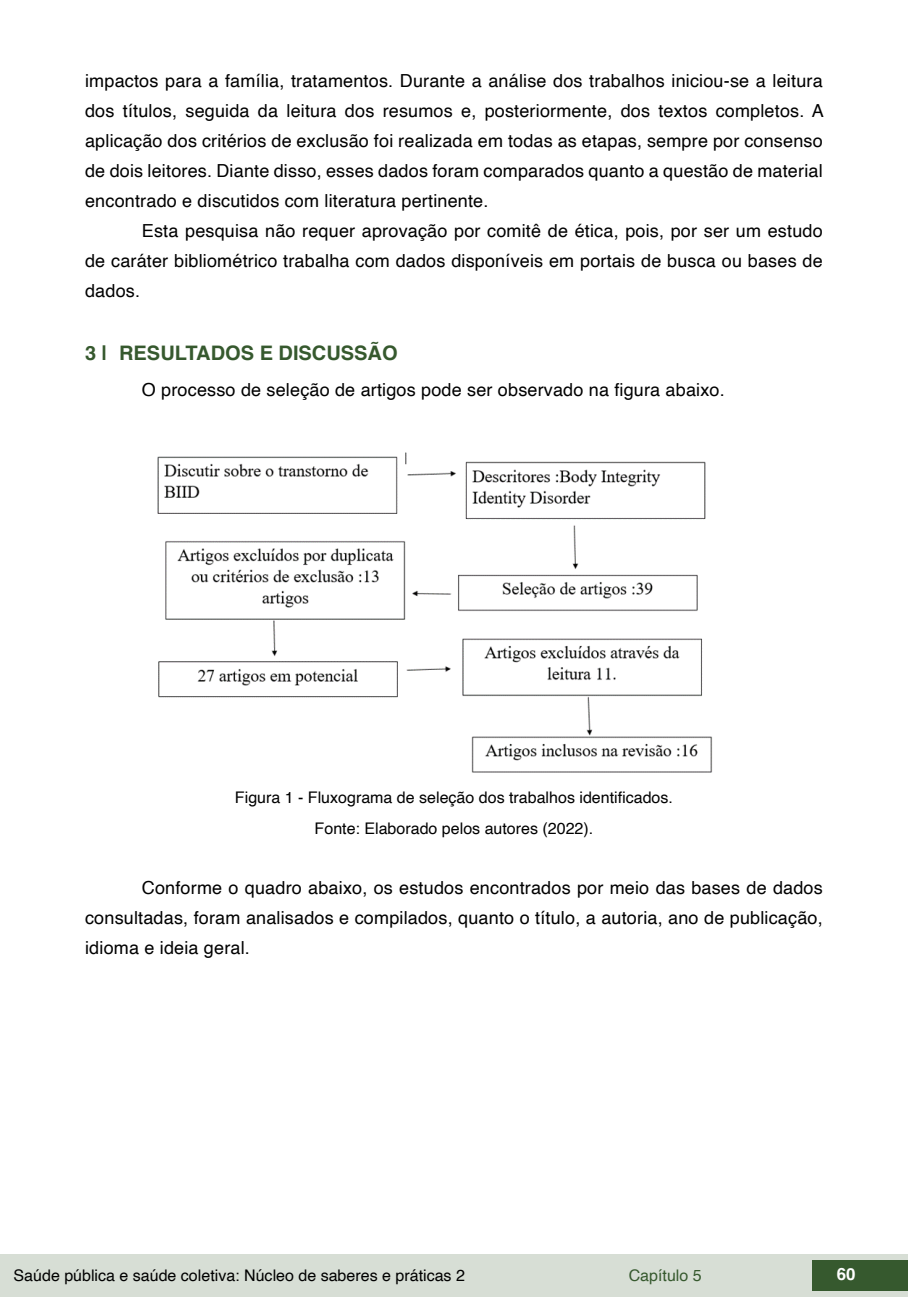
<style>
.page{position:relative;width:908px;height:1304px;background:#fff}
.page>*{position:absolute;margin:0;border:0;box-sizing:border-box;transform-origin:0 0}
.t1{font:700 20px "Helvetica";color:#36592e}
.t2{font:18px/30px "Helvetica";letter-spacing:.01em;color:#000;text-align:justify}
.t3{font:700 16.8px "Helvetica";color:#fff}
.t4{font:16px/30.6px "Helvetica";color:#000;text-align:center}
.t5{font:16px "Helvetica";color:#36592e}
</style>
<div class="page">
<div style="left:0;top:1254px;width:906px;height:43px;background:#d7ded5"></div>
<div style="left:812px;top:1261px;width:95px;height:30px;background:#36592e"></div>
<img style="left:157px;top:452px;width:556px;height:321px">
<p class="t2" style="left:85px;top:66px;width:739px">impactos para a família, tratamentos. Durante a análise dos trabalhos iniciou-se a leitura dos títulos, seguida da leitura dos resumos e, posteriormente, dos textos completos. A aplicação dos critérios de exclusão foi realizada em todas as etapas, sempre por consenso de dois leitores. Diante disso, esses dados foram comparados quanto a questão de material encontrado e discutidos com literatura pertinente.</p>
<p class="t2" style="left:85px;top:216px;width:738px;text-indent:57px">Esta pesquisa não requer aprovação por comitê de ética, pois, por ser um estudo de caráter bibliométrico trabalha com dados disponíveis em portais de busca ou bases de dados.</p>
<p class="t1" style="left:85px;top:341px;width:314px">3 | RESULTADOS E DISCUSSÃO</p>
<p class="t2" style="left:142px;top:375px;width:584px">O processo de seleção de artigos pode ser observado na figura abaixo.</p>
<p class="t4" style="left:235px;top:783px;width:439px">Figura 1 - Fluxograma de seleção dos trabalhos identificados.<br>Fonte: Elaborado pelos autores (2022).</p>
<p class="t2" style="left:85px;top:873px;width:738px;text-indent:57px">Conforme o quadro abaixo, os estudos encontrados por meio das bases de dados consultadas, foram analisados e compilados, quanto o título, a autoria, ano de publicação, idioma e ideia geral.</p>
<p class="t4" style="left:14px;top:1260px;width:452px">Saúde pública e saúde coletiva: Núcleo de saberes e práticas 2</p>
<p class="t5" style="left:628px;top:1263px;width:74px">Capítulo 5</p>
<p class="t3" style="left:836px;top:1264px;width:20px">60</p>
</div>
